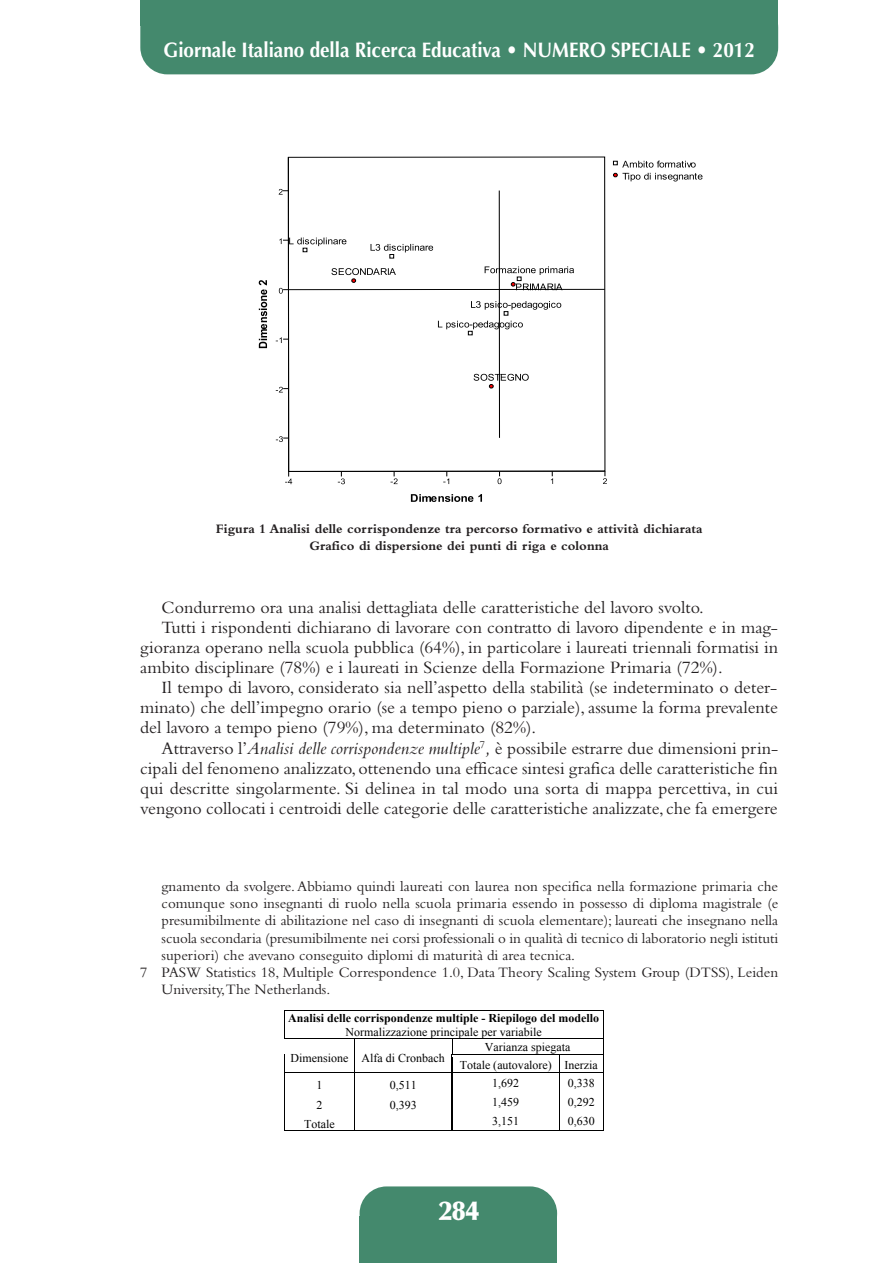
<style>
.page{position:relative;width:893px;height:1263px;background:#fff}
.page>*{position:absolute;margin:0;border:0;box-sizing:border-box;transform-origin:0 0}
.t1{font:900 27px "Optima";color:#fff}
.t2{font:700 21px "Optima";color:#fff;scale:.9 1}
.t3{font:18px "Bembo";color:#231f20}
.t4{font:15px "Bembo";color:#231f20}
.t5{font:14.4px "Times New Roman";color:#000}
.t6{font:700 13.5px/17.2px "Bembo";color:#231f20;text-align:center}
.t7{font:12px "Times New Roman";color:#000}
.t8{font:700 12px/13.8px "Times New Roman";color:#000;text-align:center}
.s1{font-style:italic}
.s2{font-weight:400}
</style>
<div class="page">
<div style="left:140px;top:1px;width:638px;height:73px;background:#44896d;border-radius:27px"></div>
<div style="left:140px;top:0;width:638px;height:26px;background:#44896d"></div>
<div style="left:360px;top:1216px;width:197px;height:47px;background:#44896d"></div>
<div style="left:360px;top:1186px;width:197px;height:55px;background:#44896d;border-radius:27px"></div>
<svg style="left:258px;top:156px;width:445px;height:346px"></svg>
<svg style="left:411px;top:494px;width:71px;height:8px"></svg>
<svg style="left:603px;top:471px;width:4px;height:13px"></svg>
<svg style="left:551px;top:472px;width:2px;height:12px"></svg>
<svg style="left:498px;top:472px;width:4px;height:12px"></svg>
<svg style="left:443px;top:472px;width:6px;height:12px"></svg>
<svg style="left:390px;top:472px;width:8px;height:12px"></svg>
<svg style="left:338px;top:472px;width:7px;height:12px"></svg>
<svg style="left:285px;top:471px;width:7px;height:13px"></svg>
<svg style="left:259px;top:280px;width:8px;height:68px"></svg>
<svg style="left:279px;top:189px;width:9px;height:6px"></svg>
<svg style="left:279px;top:288px;width:9px;height:6px"></svg>
<svg style="left:276px;top:337px;width:12px;height:6px"></svg>
<svg style="left:276px;top:387px;width:12px;height:5px"></svg>
<svg style="left:276px;top:436px;width:12px;height:6px"></svg>
<svg style="left:474px;top:374px;width:55px;height:15px"></svg>
<svg style="left:331px;top:268px;width:65px;height:15px"></svg>
<svg style="left:485px;top:266px;width:89px;height:23px"></svg>
<svg style="left:279px;top:238px;width:67px;height:14px"></svg>
<svg style="left:438px;top:301px;width:123px;height:34px"></svg>
<svg style="left:370px;top:244px;width:63px;height:14px"></svg>
<hr style="left:499px;top:191px;width:1px;height:247px;background:#000">
<hr style="left:288px;top:289px;width:317px;height:1px;background:#000">
<div style="left:288px;top:157px;width:317px;height:315px;border:1px solid #000"></div>
<svg style="left:613px;top:161px;width:89px;height:21px"></svg>
<hr style="left:285px;top:1010px;width:318px;height:1px;background:#000">
<hr style="left:452px;top:1039px;width:151px;height:1px;background:#000">
<hr style="left:453px;top:1054px;width:106px;height:2px;background:#000">
<hr style="left:560px;top:1054px;width:43px;height:2px;background:#000">
<hr style="left:285px;top:1072px;width:69px;height:1px;background:#000">
<hr style="left:355px;top:1072px;width:96px;height:1px;background:#000">
<hr style="left:453px;top:1072px;width:106px;height:1px;background:#000">
<hr style="left:560px;top:1072px;width:43px;height:1px;background:#000">
<svg style="left:284px;top:1010px;width:1px;height:121px"></svg>
<hr style="left:285px;top:1130px;width:69px;height:1px;background:#000">
<svg style="left:354px;top:1039px;width:1px;height:92px"></svg>
<hr style="left:355px;top:1130px;width:96px;height:1px;background:#000">
<svg style="left:451px;top:1040px;width:2px;height:91px"></svg>
<hr style="left:452px;top:1130px;width:107px;height:1px;background:#000">
<svg style="left:559px;top:1054px;width:2px;height:77px"></svg>
<hr style="left:560px;top:1130px;width:43px;height:1px;background:#000">
<svg style="left:603px;top:1010px;width:1px;height:121px"></svg>
<p class="t2" style="left:164px;top:38px;width:658px">Giornale Italiano della Ricerca Educativa • NUMERO SPECIALE • 2012</p>
<p class="t6" style="left:216px;top:521px;width:488px">Figura 1 Analisi delle corrispondenze tra percorso formativo e attività dichiarata<br>Grafico di dispersione dei punti di riga e colonna</p>
<p class="t5" style="left:545px;top:525px;width:189px">(insegnante di scuola primaria,</p>
<p class="t3" style="left:162px;top:601px;width:544px">Condurremo ora una analisi dettagliata delle caratteristiche del lavoro svolto.</p>
<p class="t3" style="left:162px;top:621px;width:618px">Tutti i rispondenti dichiarano di lavorare con contratto di lavoro dipendente e in mag-</p>
<p class="t3" style="left:140px;top:641px;width:639px">gioranza operano nella scuola pubblica (64%), in particolare i laureati triennali formatisi in</p>
<p class="t3" style="left:140px;top:661px;width:584px">ambito disciplinare (78%) e i laureati in Scienze della Formazione Primaria (72%).</p>
<p class="t3" style="left:162px;top:681px;width:617px">Il tempo di lavoro, considerato sia nell’aspetto della stabilità (se indeterminato o deter-</p>
<p class="t3" style="left:140px;top:701px;width:639px">minato) che dell’impegno orario (se a tempo pieno o parziale), assume la forma prevalente</p>
<p class="t3" style="left:140px;top:721px;width:397px">del lavoro a tempo pieno (79%), ma determinato (82%).</p>
<p class="t3" style="left:162px;top:742px;width:618px">Attraverso l’<span class="s1">Analisi delle corrispondenze multiple</span><sup>7</sup><span class="s1">,</span> è possibile estrarre due dimensioni prin-</p>
<p class="t3" style="left:140px;top:762px;width:639px">cipali del fenomeno analizzato, ottenendo una efficace sintesi grafica delle caratteristiche fin</p>
<p class="t3" style="left:140px;top:782px;width:639px">qui descritte singolarmente. Si delinea in tal modo una sorta di mappa percettiva, in cui</p>
<p class="t3" style="left:140px;top:802px;width:639px">vengono collocati i centroidi delle categorie delle caratteristiche analizzate, che fa emergere</p>
<p class="t4" style="left:162px;top:881px;width:618px">gnamento da svolgere. Abbiamo quindi laureati con laurea non specifica nella formazione primaria che</p>
<p class="t4" style="left:162px;top:898px;width:618px">comunque sono insegnanti di ruolo nella scuola primaria essendo in possesso di diploma magistrale (e</p>
<p class="t4" style="left:162px;top:915px;width:618px">presumibilmente di abilitazione nel caso di insegnanti di scuola elementare); laureati che insegnano nella</p>
<p class="t4" style="left:162px;top:933px;width:618px">scuola secondaria (presumibilmente nei corsi professionali o in qualità di tecnico di laboratorio negli istituti</p>
<p class="t4" style="left:162px;top:950px;width:415px">superiori) che avevano conseguito diplomi di maturità di area tecnica.</p>
<p class="t4" style="left:140px;top:967px;width:639px">7 PASW Statistics 18, Multiple Correspondence 1.0, Data Theory Scaling System Group (DTSS), Leiden</p>
<p class="t4" style="left:162px;top:984px;width:170px">University,The Netherlands.</p>
<p class="t8" style="left:288px;top:1011px;width:312px">Analisi delle corrispondenze multiple - Riepilogo del modello<br><span class="s2">Normalizzazione principale per variabile</span></p>
<p class="t7" style="left:485px;top:1040px;width:87px">Varianza spiegata</p>
<p class="t7" style="left:290px;top:1052px;width:156px">Dimensione Alfa di Cronbach</p>
<p class="t7" style="left:460px;top:1058px;width:140px">Totale (autovalore) Inerzia</p>
<p class="t7" style="left:316px;top:1079px;width:7px">1</p>
<p class="t7" style="left:390px;top:1079px;width:28px">0,511</p>
<p class="t7" style="left:492px;top:1076px;width:28px">1,692</p>
<p class="t7" style="left:568px;top:1076px;width:28px">0,338</p>
<p class="t7" style="left:316px;top:1098px;width:7px">2</p>
<p class="t7" style="left:390px;top:1098px;width:28px">0,393</p>
<p class="t7" style="left:492px;top:1095px;width:28px">1,459</p>
<p class="t7" style="left:568px;top:1095px;width:28px">0,292</p>
<p class="t7" style="left:304px;top:1117px;width:32px">Totale</p>
<p class="t7" style="left:492px;top:1114px;width:28px">3,151</p>
<p class="t7" style="left:568px;top:1114px;width:28px">0,630</p>
<p class="t1" style="left:439px;top:1200px;width:42px">284</p>
</div>
